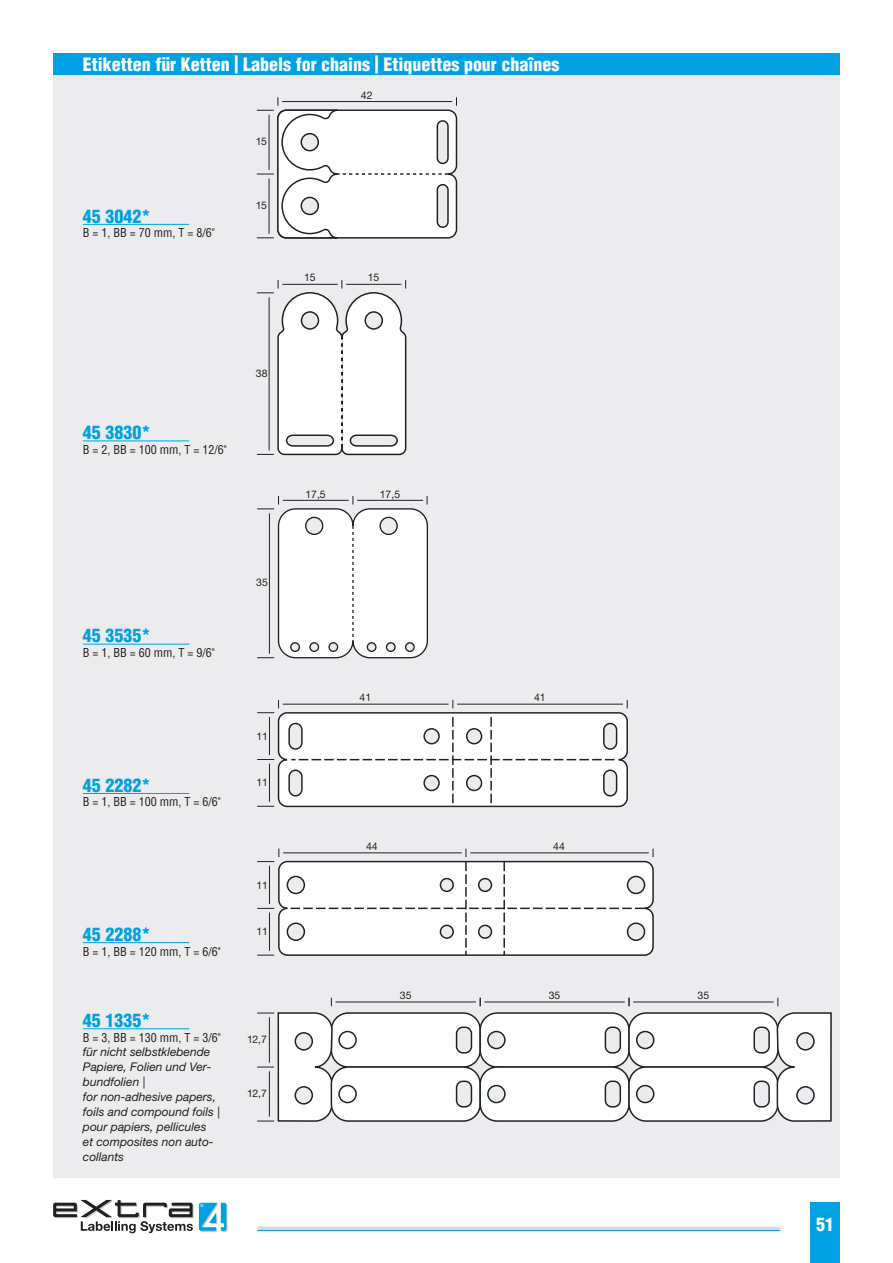
<style>
.page{position:relative;width:893px;height:1263px;background:#fff}
.page>*{position:absolute;margin:0;border:0;box-sizing:border-box;transform-origin:0 0}
.t1{font:900 condensed 18px "Helvetica";color:#fff}
.t2{font:900 condensed 18px "Helvetica";color:#00a1e3}
.t3{font:italic 12px/15px "Helvetica Neue";color:#231f20}
.t4{font:condensed 12px "Helvetica";color:#231f20}
.t5{font:10.5px "Helvetica Neue";color:#231f20}
</style>
<div class="page">
<div style="left:53px;top:53px;width:787px;height:1125px;background:#ececee"></div>
<div style="left:810px;top:1202px;width:30px;height:61px;background:#00a1e3"></div>
<svg style="left:53px;top:1200px;width:175px;height:33px"></svg>
<svg style="left:257px;top:1226px;width:523px;height:4px;background:#dadcdf"></svg>
<hr style="left:257px;top:1230px;width:523px;height:1px;background:#00a1e3">
<div style="left:53px;top:53px;width:787px;height:22px;background:#00a1e3"></div>
<svg style="left:257px;top:849px;width:397px;height:107px"></svg>
<hr style="left:269px;top:866px;width:1px;height:38px;background:#1c2425">
<hr style="left:269px;top:912px;width:1px;height:39px;background:#1c2425">
<hr style="left:83px;top:942px;width:106px;height:1px;background:#00a1e3">
<svg style="left:257px;top:700px;width:371px;height:108px"></svg>
<hr style="left:269px;top:717px;width:1px;height:38px;background:#1c2425">
<hr style="left:269px;top:764px;width:1px;height:38px;background:#1c2425">
<hr style="left:83px;top:793px;width:106px;height:1px;background:#00a1e3">
<svg style="left:257px;top:97px;width:201px;height:142px"></svg>
<hr style="left:269px;top:115px;width:1px;height:55px;background:#1c2425">
<hr style="left:269px;top:178px;width:1px;height:56px;background:#1c2425">
<hr style="left:83px;top:224px;width:106px;height:1px;background:#00a1e3">
<svg style="left:257px;top:280px;width:150px;height:176px"></svg>
<hr style="left:83px;top:441px;width:106px;height:1px;background:#00a1e3">
<svg style="left:257px;top:496px;width:171px;height:163px"></svg>
<hr style="left:269px;top:513px;width:1px;height:141px;background:#1c2425">
<hr style="left:83px;top:644px;width:106px;height:1px;background:#00a1e3">
<hr style="left:336px;top:1002px;width:140px;height:1px;background:#1c2425">
<hr style="left:484px;top:1002px;width:141px;height:1px;background:#1c2425">
<hr style="left:633px;top:1002px;width:141px;height:1px;background:#1c2425">
<div style="left:331px;top:1013px;width:149px;height:54px;background:#fff;border-radius:17px"></div>
<div style="left:331px;top:1012px;width:150px;height:56px;border:2px solid #1c2425;border-radius:17px"></div>
<div style="left:338px;top:1031px;width:19px;height:18px;border:2px solid #1c2425;border-radius:50%"></div>
<div style="left:456px;top:1026px;width:16px;height:27px;background:#ececee;border:2px solid #1c2425;border-radius:6px"></div>
<div style="left:480px;top:1013px;width:149px;height:54px;background:#fff;border-radius:17px"></div>
<div style="left:479px;top:1012px;width:151px;height:56px;border:2px solid #1c2425;border-radius:17px"></div>
<div style="left:487px;top:1031px;width:19px;height:18px;background:#ececee;border:2px solid #1c2425;border-radius:50%"></div>
<div style="left:605px;top:1026px;width:16px;height:27px;background:#ececee;border:2px solid #1c2425;border-radius:6px"></div>
<div style="left:629px;top:1013px;width:149px;height:54px;background:#fff;border-radius:17px"></div>
<div style="left:628px;top:1012px;width:151px;height:56px;border:2px solid #1c2425;border-radius:17px"></div>
<div style="left:637px;top:1031px;width:17px;height:17px;background:#717676;border-radius:50%"></div>
<div style="left:636px;top:1031px;width:18px;height:18px;background:#ececee;border:2px solid #1c2425;border-radius:50%"></div>
<div style="left:753px;top:1026px;width:17px;height:27px;background:#ececee;border:2px solid #1c2425;border-radius:6px"></div>
<svg style="left:257px;top:998px;width:76px;height:124px"></svg>
<div style="left:295px;top:1033px;width:17px;height:17px;background:#3d4445;border-radius:50%"></div>
<div style="left:295px;top:1032px;width:18px;height:18px;background:#ececee;border:2px solid #1c2425;border-radius:50%"></div>
<div style="left:295px;top:1087px;width:17px;height:17px;background:#3c4344;border-radius:50%"></div>
<div style="left:295px;top:1086px;width:18px;height:18px;background:#ececee;border:2px solid #1c2425;border-radius:50%"></div>
<div style="left:331px;top:1067px;width:149px;height:54px;background:#fff;border-radius:17px"></div>
<div style="left:331px;top:1066px;width:150px;height:56px;border:2px solid #1c2425;border-radius:17px"></div>
<div style="left:338px;top:1085px;width:19px;height:18px;border:2px solid #1c2425;border-radius:50%"></div>
<div style="left:456px;top:1080px;width:16px;height:27px;background:#ececee;border:2px solid #1c2425;border-radius:6px"></div>
<div style="left:480px;top:1067px;width:149px;height:54px;background:#fff;border-radius:17px"></div>
<div style="left:479px;top:1066px;width:151px;height:56px;border:2px solid #1c2425;border-radius:17px"></div>
<div style="left:487px;top:1085px;width:19px;height:18px;background:#ececee;border:2px solid #1c2425;border-radius:50%"></div>
<div style="left:605px;top:1080px;width:16px;height:27px;background:#ececee;border:2px solid #1c2425;border-radius:6px"></div>
<div style="left:629px;top:1067px;width:149px;height:54px;background:#fff;border-radius:17px"></div>
<div style="left:628px;top:1066px;width:151px;height:56px;border:2px solid #1c2425;border-radius:17px"></div>
<svg style="left:776px;top:998px;width:56px;height:124px"></svg>
<div style="left:637px;top:1085px;width:17px;height:17px;background:#717677;border-radius:50%"></div>
<div style="left:636px;top:1085px;width:18px;height:18px;background:#ececee;border:2px solid #1c2425;border-radius:50%"></div>
<div style="left:753px;top:1080px;width:17px;height:27px;background:#ececee;border:2px solid #1c2425;border-radius:6px"></div>
<div style="left:796px;top:1032px;width:19px;height:18px;background:#ececee;border:2px solid #1c2425;border-radius:50%"></div>
<div style="left:796px;top:1086px;width:19px;height:18px;background:#ececee;border:2px solid #1c2425;border-radius:50%"></div>
<hr style="left:83px;top:1028px;width:106px;height:1px;background:#00a1e3">
<h1 class="t1" style="left:83px;top:53px;width:478px">Etiketten für Ketten | Labels for chains | Etiquettes pour chaînes</h1>
<h1 class="t2" style="left:83px;top:205px;width:69px">45 3042*</h1>
<p class="t4" style="left:83px;top:225px;width:134px">B=1,BB=70mm,T=8/6"</p>
<p class="t5" style="left:256px;top:135px;width:13px">15</p>
<p class="t5" style="left:256px;top:199px;width:13px">15</p>
<h1 class="t2" style="left:83px;top:421px;width:69px">45 3830*</h1>
<p class="t4" style="left:83px;top:442px;width:146px">B = 2, BB = 100 mm, T = 12/6"</p>
<p class="t5" style="left:256px;top:367px;width:13px">38</p>
<h1 class="t2" style="left:83px;top:624px;width:69px">45 3535*</h1>
<p class="t4" style="left:83px;top:645px;width:134px">B=1,BB=60mm,T=9/6"</p>
<p class="t5" style="left:256px;top:576px;width:13px">35</p>
<h1 class="t2" style="left:83px;top:774px;width:69px">45 2282*</h1>
<p class="t4" style="left:83px;top:794px;width:140px">B = 1, BB = 100 mm, T = 6/6"</p>
<p class="t5" style="left:256px;top:730px;width:13px">11</p>
<p class="t5" style="left:256px;top:776px;width:13px">11</p>
<h1 class="t2" style="left:83px;top:923px;width:69px">45 2288*</h1>
<p class="t4" style="left:83px;top:944px;width:140px">B = 1, BB = 120 mm, T = 6/6"</p>
<h1 class="t2" style="left:83px;top:1009px;width:69px">45 1335*</h1>
<p class="t4" style="left:83px;top:1030px;width:140px">B = 3, BB = 130 mm, T = 3/6"</p>
<p class="t3" style="left:83px;top:1044px;width:139px">für nicht selbstklebende<br>Papiere, Folien und Ver&shy;bundfolien |<br>for non-adhesive papers, foils and compound foils | pour papiers, pellicules<br>et composites non auto&shy;collants</p>
<p class="t5" style="left:256px;top:878px;width:13px">11</p>
<p class="t5" style="left:256px;top:925px;width:13px">11</p>
<p class="t5" style="left:247px;top:1033px;width:21px">12,7</p>
<p class="t5" style="left:247px;top:1087px;width:21px">12,7</p>
<p class="t5" style="left:361px;top:89px;width:13px">42</p>
<p class="t5" style="left:304px;top:271px;width:13px">15</p>
<p class="t5" style="left:368px;top:271px;width:13px">15</p>
<p class="t5" style="left:305px;top:488px;width:22px">17,5</p>
<p class="t5" style="left:380px;top:488px;width:22px">17,5</p>
<p class="t5" style="left:360px;top:691px;width:13px">41</p>
<p class="t5" style="left:534px;top:691px;width:13px">41</p>
<p class="t5" style="left:366px;top:840px;width:13px">44</p>
<p class="t5" style="left:553px;top:840px;width:13px">44</p>
<p class="t5" style="left:400px;top:989px;width:13px">35</p>
<p class="t5" style="left:549px;top:989px;width:13px">35</p>
<p class="t5" style="left:697px;top:989px;width:13px">35</p>
<h1 class="t1" style="left:816px;top:1213px;width:19px">51</h1>
</div>
